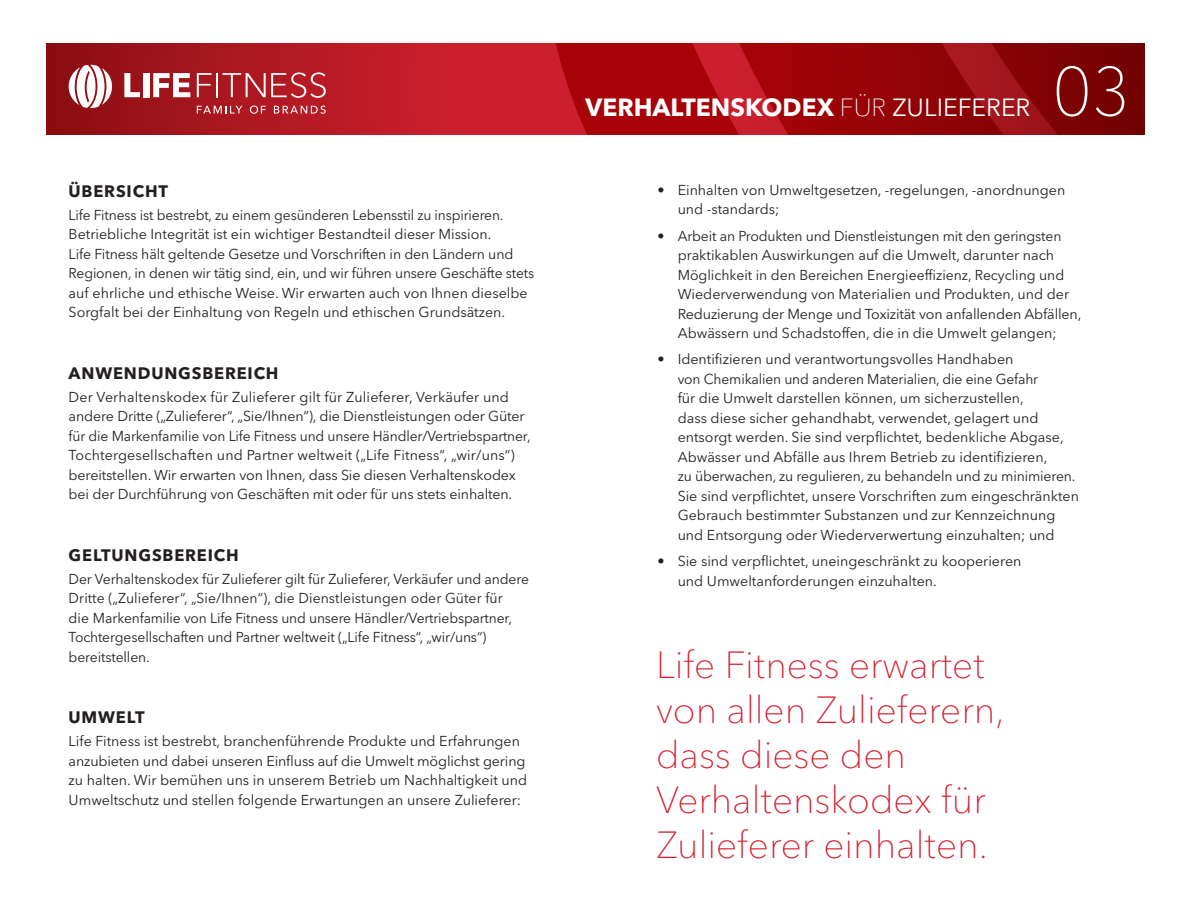
<style>
.page{position:relative;width:1188px;height:918px;background:#fff}
.page>*{position:absolute;margin:0;border:0;box-sizing:border-box;transform-origin:0 0}
.t1{font:100 68.85px "Avenir Next LT Pro";color:#fff}
.t2{font:100 37.5px/45px "Avenir Next LT Pro";color:#d51f2e}
.t3{font:700 24.75px "Avenir Next LT Pro";color:#fff}
.Header_1{font:700 16.5px "Avenir Next LT Pro";letter-spacing:.05em;color:#231f20}
.body{font:14.25px/19.5px "Avenir Next LT Pro";color:#231f20}
.s1{font-weight:100}
.s2{font-weight:400}
</style>
<div class="page">
<svg style="left:47px;top:44px;width:466px;height:91px;background:#b21923"></svg>
<svg style="left:513px;top:44px;width:147px;height:91px;background:#b50e16"></svg>
<svg style="left:660px;top:44px;width:484px;height:91px;background:#98070c"></svg>
<svg style="left:124px;top:73px;width:16px;height:24px"></svg>
<div style="left:143px;top:73px;width:6px;height:24px;background:#fff"></div>
<svg style="left:153px;top:73px;width:37px;height:24px"></svg>
<svg style="left:197px;top:73px;width:15px;height:24px"></svg>
<hr style="left:216px;top:73px;width:2px;height:24px;background:#fff">
<svg style="left:223px;top:72px;width:103px;height:26px;background:#c0474f"></svg>
<svg style="left:197px;top:106px;width:45px;height:8px"></svg>
<svg style="left:250px;top:106px;width:16px;height:8px"></svg>
<svg style="left:274px;top:106px;width:52px;height:8px"></svg>
<svg style="left:69px;top:65px;width:46px;height:43px"></svg>
<p class="Header_1" style="left:69px;top:181px;width:101px">ÜBERSICHT</p>
<p class="body" style="left:69px;top:205px;width:467px">Life Fitness ist bestrebt, zu einem gesünderen Lebensstil zu inspirieren.<br>Betriebliche Integrität ist ein wichtiger Bestandteil dieser Mission.<br>Life Fitness hält geltende Gesetze und Vorschriften in den Ländern und Regionen, in denen wir tätig sind, ein, und wir führen unsere Geschäfte stets auf ehrliche und ethische Weise. Wir erwarten auch von Ihnen dieselbe Sorgfalt bei der Einhaltung von Regeln und ethischen Grundsätzen.</p>
<p class="Header_1" style="left:69px;top:363px;width:211px">ANWENDUNGSBEREICH</p>
<p class="body" style="left:69px;top:387px;width:464px">Der Verhaltenskodex für Zulieferer gilt für Zulieferer, Verkäufer und andere Dritte („Zulieferer“, „Sie/Ihnen“), die Dienstleistungen oder Güter für die Markenfamilie von Life Fitness und unsere Händler/Vertriebspartner, Tochtergesellschaften und Partner weltweit („Life Fitness“, „wir/uns“) bereitstellen. Wir erwarten von Ihnen, dass Sie diesen Verhaltenskodex bei der Durchführung von Geschäften mit oder für uns stets einhalten.</p>
<p class="Header_1" style="left:69px;top:545px;width:172px">GELTUNGSBEREICH</p>
<p class="body" style="left:69px;top:569px;width:462px">Der Verhaltenskodex für Zulieferer gilt für Zulieferer, Verkäufer und andere Dritte („Zulieferer“, „Sie/Ihnen“), die Dienstleistungen oder Güter für<br>die Markenfamilie von Life Fitness und unsere Händler/Vertriebspartner, Tochtergesellschaften und Partner weltweit („Life Fitness“, „wir/uns“) bereitstellen.</p>
<p class="Header_1" style="left:69px;top:707px;width:77px">UMWELT</p>
<p class="body" style="left:69px;top:731px;width:460px">Life Fitness ist bestrebt, branchenführende Produkte und Erfahrungen anzubieten und dabei unseren Einfluss auf die Umwelt möglichst gering zu halten. Wir bemühen uns in unserem Betrieb um Nachhaltigkeit und Umweltschutz und stellen folgende Erwartungen an unsere Zulieferer:</p>
<h3 class="t3" style="left:586px;top:92px;width:446px">VERHALTENSKODEX <span class="s1">FÜR</span> <span class="s2">ZULIEFERER</span></h3>
<h1 class="t1" style="left:1053px;top:51px;width:79px">03</h1>
<p class="body" style="left:678px;top:180px;width:389px;text-indent:-20px">• Einhalten von Umweltgesetzen, -regelungen, -anordnungen und -standards;</p>
<p class="body" style="left:678px;top:226px;width:405px;text-indent:-20px">• Arbeit an Produkten und Dienstleistungen mit den geringsten praktikablen Auswirkungen auf die Umwelt, darunter nach Möglichkeit in den Bereichen Energieeffizienz, Recycling und Wiederverwendung von Materialien und Produkten, und der Reduzierung der Menge und Toxizität von anfallenden Abfällen, Abwässern und Schadstoffen, die in die Umwelt gelangen;</p>
<p class="body" style="left:678px;top:350px;width:403px;text-indent:-20px">• Identifizieren und verantwortungsvolles Handhaben<br>von Chemikalien und anderen Materialien, die eine Gefahr<br>für die Umwelt darstellen können, um sicherzustellen,<br>dass diese sicher gehandhabt, verwendet, gelagert und entsorgt werden. Sie sind verpflichtet, bedenkliche Abgase, Abwässer und Abfälle aus Ihrem Betrieb zu identifizieren,<br>zu überwachen, zu regulieren, zu behandeln und zu minimieren.<br>Sie sind verpflichtet, unsere Vorschriften zum eingeschränkten Gebrauch bestimmter Substanzen und zur Kennzeichnung und Entsorgung oder Wiederverwertung einzuhalten; und</p>
<p class="body" style="left:678px;top:551px;width:345px;text-indent:-20px">• Sie sind verpflichtet, uneingeschränkt zu kooperieren und Umweltanforderungen einzuhalten.</p>
<p class="t2" style="left:656px;top:642px;width:350px">Life Fitness erwartet von allen Zulieferern, dass diese den<br>Verhaltenskodex für<br>Zulieferer einhalten.</p>
</div>
